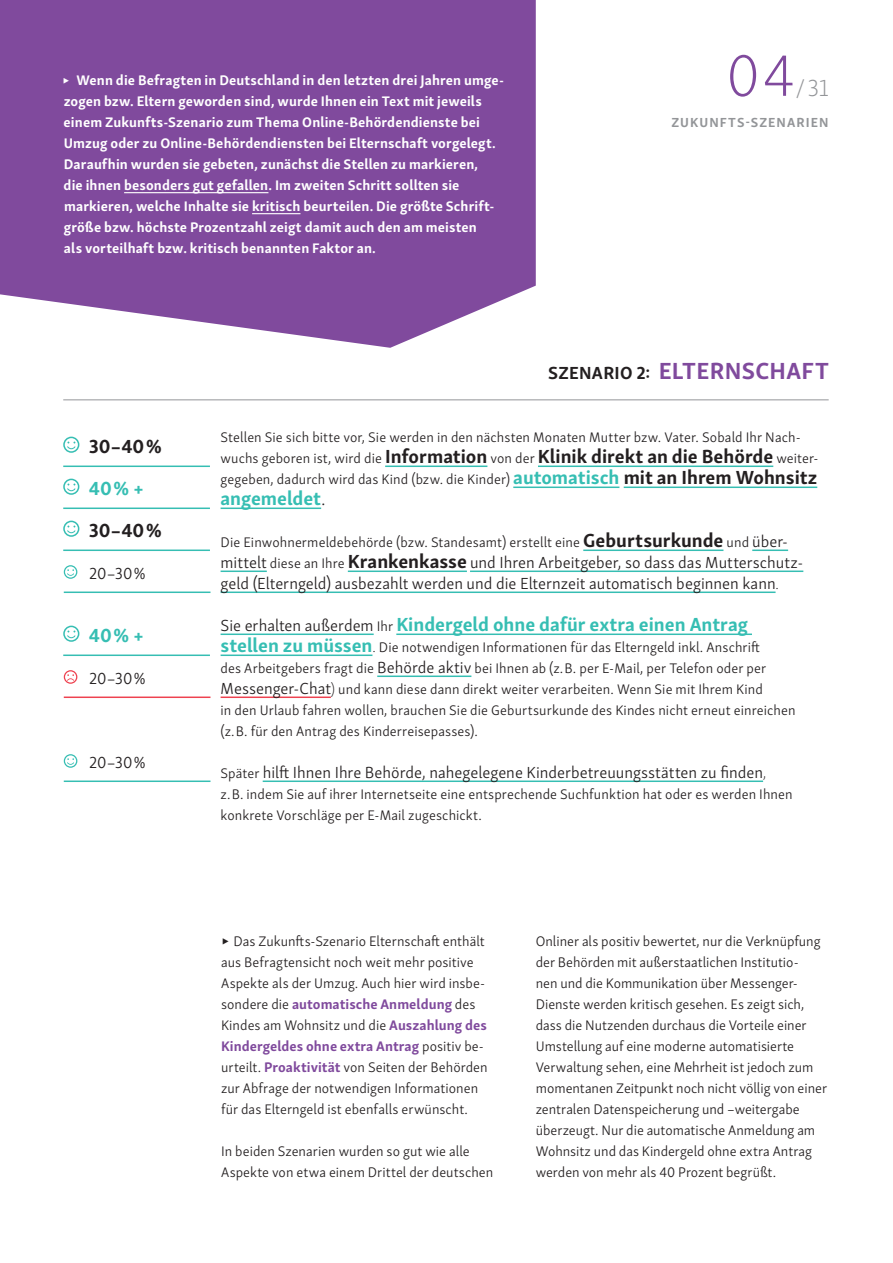
<style>
.page{position:relative;width:893px;height:1263px;background:#fff}
.page>*{position:absolute;margin:0;border:0;box-sizing:border-box;transform-origin:0 0}
.t1{font:60px "Skolar Sans Latn El";color:#804a9d}
.t2{font:700 24px "Skolar Sans Latn";letter-spacing:.015em;color:#804a9d}
.t3{font:24px "Skolar Sans Latn El";color:#939598}
.t4{font:700 19.5px "Skolar Sans Latn";color:#36beb3}
.t5{font:700 19.5px "Skolar Sans Latn";letter-spacing:-.005em;color:#231f20}
.t6{font:300 16.5px/21px "Skolar Sans Latn";color:#231f20}
.t7{font:300 14.25px/21px "Skolar Sans Latn";color:#231f20}
.t8{font:700 14.25px/21px "Skolar Sans Latn";letter-spacing:.01em;color:#fff}
.t9{font:700 13.5px "Skolar Sans Latn";letter-spacing:.08em;color:#939598}
.s1{font-size:16.5px}
.s2{font-size:18px;color:#231f20}
.s3{font-weight:700;font-size:19.5px}
.s4{font-weight:700;font-size:19.5px;color:#36beb3}
.s5{font-family:"Skolar Sans Latn El";font-weight:400;color:#231f20}
.s6{font-size:14.25px}
.s7{font-family:"Skolar Sans Latn El";font-weight:400;font-size:14.25px}
.s8{font-weight:300;font-size:16.5px;color:#231f20}
.s9{font-weight:300;font-size:14.25px;color:#231f20}
.s10{font-family:"Skolar Sans Latn El";font-weight:400}
.s11{font-family:"Skolar Sans Latn El";font-weight:400;font-size:18px}
.s12{font-weight:700;color:#804a9d}
</style>
<div class="page">
<svg style="left:0;top:0;width:536px;height:348px;background:#8a58a4"></svg>
<hr style="left:124px;top:192px;width:144px;height:1px;background:#fff">
<hr style="left:252px;top:213px;width:48px;height:1px;background:#fff">
<hr style="left:63px;top:465px;width:147px;height:2px;background:#36beb3">
<svg style="left:63px;top:437px;width:16px;height:16px"></svg>
<hr style="left:63px;top:549px;width:147px;height:2px;background:#36beb3">
<svg style="left:63px;top:521px;width:16px;height:16px"></svg>
<hr style="left:63px;top:507px;width:147px;height:2px;background:#36beb3">
<svg style="left:63px;top:479px;width:16px;height:16px"></svg>
<hr style="left:63px;top:654px;width:147px;height:2px;background:#36beb3">
<svg style="left:63px;top:626px;width:16px;height:16px"></svg>
<hr style="left:385px;top:465px;width:102px;height:2px;background:#36beb3">
<hr style="left:538px;top:465px;width:235px;height:2px;background:#36beb3">
<hr style="left:513px;top:486px;width:106px;height:2px;background:#36beb3">
<hr style="left:624px;top:486px;width:193px;height:2px;background:#36beb3">
<hr style="left:221px;top:507px;width:100px;height:2px;background:#36beb3">
<hr style="left:583px;top:549px;width:140px;height:2px;background:#36beb3">
<hr style="left:752px;top:549px;width:36px;height:2px;background:#36beb3">
<hr style="left:221px;top:570px;width:46px;height:2px;background:#36beb3">
<hr style="left:348px;top:570px;width:119px;height:2px;background:#36beb3">
<hr style="left:470px;top:570px;width:333px;height:2px;background:#36beb3">
<hr style="left:221px;top:591px;width:555px;height:2px;background:#36beb3">
<hr style="left:221px;top:633px;width:153px;height:2px;background:#36beb3">
<hr style="left:396px;top:633px;width:356px;height:2px;background:#36beb3">
<hr style="left:221px;top:654px;width:151px;height:2px;background:#36beb3">
<hr style="left:377px;top:675px;width:94px;height:2px;background:#36beb3">
<hr style="left:221px;top:696px;width:110px;height:2px;background:#ee4250">
<hr style="left:263px;top:780px;width:500px;height:2px;background:#36beb3">
<hr style="left:64px;top:591px;width:146px;height:2px;background:#36beb3">
<svg style="left:64px;top:565px;width:13px;height:14px"></svg>
<hr style="left:64px;top:696px;width:146px;height:2px;background:#ee4250">
<svg style="left:64px;top:670px;width:13px;height:14px"></svg>
<hr style="left:64px;top:780px;width:146px;height:2px;background:#36beb3">
<svg style="left:64px;top:754px;width:13px;height:14px"></svg>
<hr style="left:63px;top:400px;width:766px;height:1px;background:#939598">
<p class="t8" style="left:62px;top:69px;width:443px"><span class="s1">▶</span> Wenn die Befragten in Deutschland in den letzten drei Jahren umge&shy;zogen bzw. Eltern geworden sind, wurde Ihnen ein Text mit jeweils einem Zukunfts-Szenario zum Thema Online-Behördendienste bei Umzug oder zu Online-Behördendiensten bei Elternschaft vorgelegt.<br>Daraufhin wurden sie gebeten, zunächst die Stellen zu markieren,<br>die ihnen besonders gut gefallen. Im zweiten Schritt sollten sie markieren, welche Inhalte sie kritisch beurteilen. Die größte Schrift&shy;größe bzw. höchste Prozentzahl zeigt damit auch den am meisten<br>als vorteilhaft bzw. kritisch benannten Faktor an.</p>
<h1 class="t1" style="left:726px;top:32px;width:70px">04</h1>
<h2 class="t3" style="left:796px;top:70px;width:34px">/ 31</h2>
<p class="t9" style="left:671px;top:111px;width:159px">ZUKUNFTS-SZENARIEN</p>
<h2 class="t2" style="left:548px;top:352px;width:282px"><span class="s2">SZENARIO 2:</span> ELTERNSCHAFT</h2>
<h3 class="t5" style="left:89px;top:430px;width:74px">30–40 %</h3>
<h3 class="t4" style="left:89px;top:472px;width:57px">40 % +</h3>
<h3 class="t5" style="left:89px;top:514px;width:74px">30–40 %</h3>
<p class="t6" style="left:89px;top:561px;width:58px">20–30 %</p>
<h3 class="t4" style="left:89px;top:619px;width:57px">40 % +</h3>
<p class="t6" style="left:89px;top:666px;width:58px">20–30 %</p>
<p class="t6" style="left:89px;top:750px;width:58px">20–30 %</p>
<p class="t7" style="left:221px;top:426px;width:599px">Stellen Sie sich bitte vor, Sie werden in den nächsten Monaten Mutter bzw. Vater. Sobald Ihr Nach&shy;wuchs geboren ist, wird die <span class="s3">Information</span> von der <span class="s3">Klinik direkt an die Behörde</span> weiter&shy;gegeben, dadurch wird das Kind (bzw. die Kinder) <span class="s4">automatisch</span> <span class="s3">mit an Ihrem Wohnsitz</span></p>
<h3 class="t4" style="left:221px;top:483px;width:107px">angemeldet<span class="s5">.</span></h3>
<p class="t7" style="left:221px;top:531px;width:569px">Die Einwohnermeldebehörde (bzw. Standesamt) erstellt eine <span class="s3">Geburtsurkunde</span> und <span class="s1">über-</span></p>
<p class="t6" style="left:221px;top:551px;width:584px">mittelt <span class="s6">diese an Ihre</span> <span class="s3">Krankenkasse</span> und Ihren Arbeitgeber, so dass das Mutterschutz&shy;geld (Elterngeld) ausbezahlt werden und die Elternzeit automatisch beginnen kann<span class="s7">.</span></p>
<h3 class="t4" style="left:221px;top:609px;width:529px"><span class="s8">Sie erhalten außerdem</span> <span class="s9">Ihr</span> Kindergeld ohne dafür extra einen Antrag</h3>
<p class="t7" style="left:221px;top:636px;width:576px"><span class="s4">stellen zu müssen</span><span class="s10">.</span> Die notwendigen Informationen für das Elterngeld inkl. Anschrift<br>des Arbeitgebers fragt die <span class="s1">Behörde aktiv</span> bei Ihnen ab (z. B. per E-Mail, per Telefon oder per <span class="s1">Messenger-Chat</span><span class="s10">)</span> und kann diese dann direkt weiter verarbeiten. Wenn Sie mit Ihrem Kind<br>in den Urlaub fahren wollen, brauchen Sie die Geburtsurkunde des Kindes nicht erneut einreichen (z. B. für den Antrag des Kinderreisepasses).</p>
<p class="t6" style="left:221px;top:761px;width:547px"><span class="s6">Später</span> hilft Ihnen Ihre Behörde, nahegelegene Kinderbetreuungsstätten zu finden<span class="s7">,</span></p>
<p class="t7" style="left:221px;top:783px;width:574px">z. B. indem Sie auf ihrer Internetseite eine entsprechende Suchfunktion hat oder es werden Ihnen konkrete Vorschläge per E-Mail zugeschickt.</p>
<p class="t7" style="left:221px;top:930px;width:268px"><span class="s11">▶</span> Das Zukunfts-Szenario Elternschaft enthält aus Befragtensicht noch weit mehr positive Aspekte als der Umzug. Auch hier wird insbe&shy;sondere die <span class="s12">automatische Anmeldung</span> des Kindes am Wohnsitz und die <span class="s12">Auszahlung des Kindergeldes ohne extra Antrag</span> positiv be&shy;urteilt. <span class="s12">Proaktivität</span> von Seiten der Behörden zur Abfrage der notwendigen Informationen für das Elterngeld ist ebenfalls erwünscht.</p>
<p class="t7" style="left:221px;top:1140px;width:274px">In beiden Szenarien wurden so gut wie alle<br>Aspekte von etwa einem Drittel der deutschen</p>
<p class="t7" style="left:536px;top:930px;width:293px">Onliner als positiv bewertet, nur die Verknüpfung der Behörden mit außerstaatlichen Institutio-<br>nen und die Kommunikation über Messenger-Dienste werden kritisch gesehen. Es zeigt sich, dass die Nutzenden durchaus die Vorteile einer Umstellung auf eine moderne automatisierte Verwaltung sehen, eine Mehrheit ist jedoch zum momentanen Zeitpunkt noch nicht völlig von einer zentralen Datenspeicherung und –weitergabe überzeugt. Nur die automatische Anmeldung am Wohnsitz und das Kindergeld ohne extra Antrag werden von mehr als 40 Prozent begrüßt.</p>
</div>
